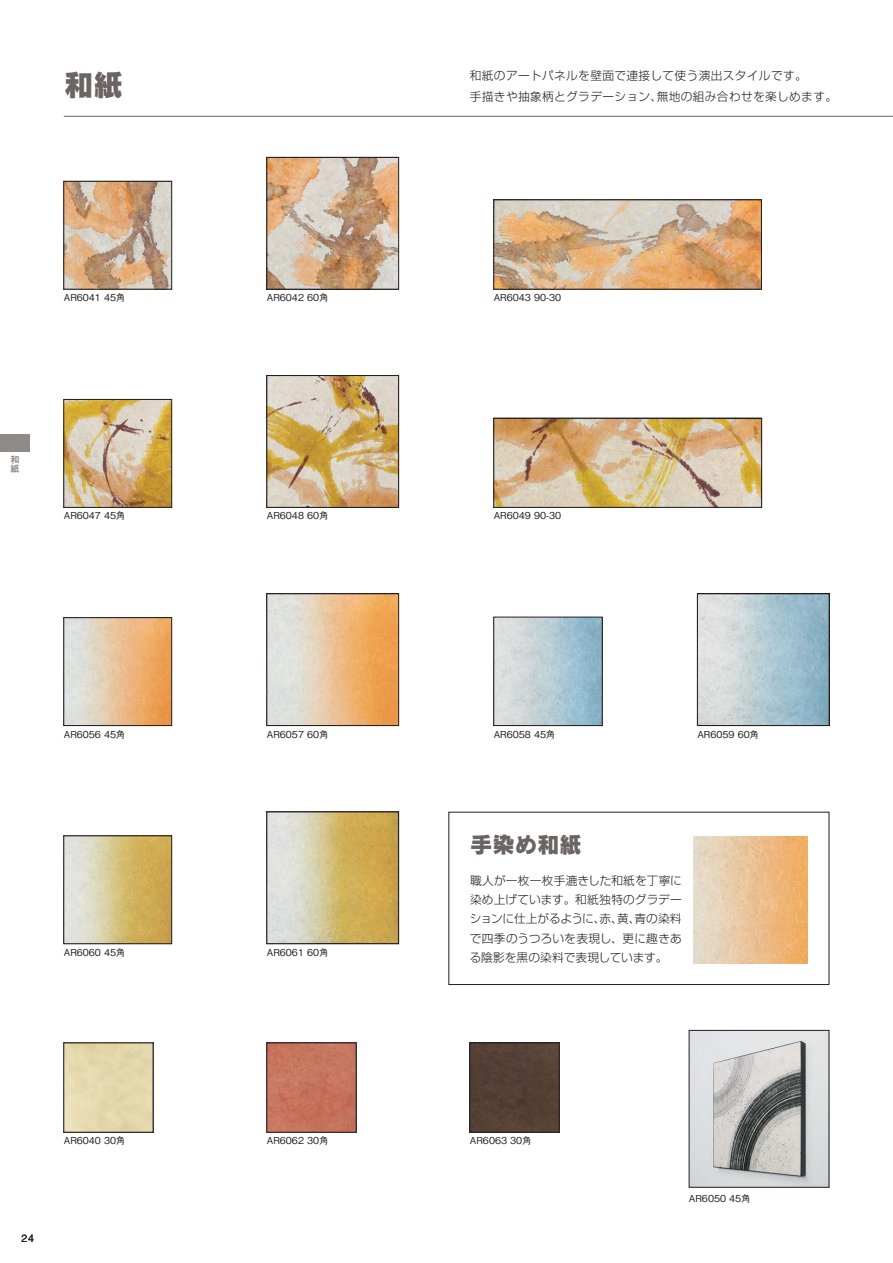
<style>
.page{position:relative;width:893px;height:1263px;background:#fff}
.page>*{position:absolute;margin:0;border:0;box-sizing:border-box;transform-origin:0 0}
.t1{font:29.7px "Rodin Pro EB 90 pv RKSJ H";color:#6a6463}
.t2{font:22.35px "Rodin Pro EB 90 pv RKSJ H";color:#6a6463}
.t3{font:11.7px/19.2px "Shin Go Pro Light 90 pv RKSJ H";letter-spacing:.03em;color:#231f20;text-align:justify}
.t4{font:10.65px "Helvetica LT Std";color:#231f20}
.t5{font:9.6px "Gothic BBB Pr 6 Medium 90 pv RKSJ H";color:#231f20}
.t6{font:9px/8.7px "Rodin Pro B 90 pv RKSJ V";color:#908b8a}
</style>
<div class="page">
<img style="left:691px;top:1032px;width:136px;height:153px">
<div style="left:449px;top:812px;width:380px;height:173px;border:1px solid #231f20"></div>
<img style="left:693px;top:837px;width:115px;height:126px">
<img style="left:66px;top:183px;width:104px;height:104px">
<div style="left:64px;top:181px;width:108px;height:108px;border:1px solid #231f20"></div>
<img style="left:66px;top:619px;width:104px;height:105px">
<div style="left:64px;top:617px;width:108px;height:109px;border:1px solid #231f20"></div>
<img style="left:699px;top:595px;width:128px;height:129px">
<div style="left:697px;top:593px;width:132px;height:133px;border:1px solid #231f20"></div>
<img style="left:66px;top:838px;width:104px;height:104px">
<div style="left:64px;top:836px;width:108px;height:108px;border:1px solid #231f20"></div>
<img style="left:496px;top:202px;width:264px;height:85px">
<img style="left:496px;top:619px;width:104px;height:105px">
<img style="left:269px;top:159px;width:128px;height:128px">
<div style="left:267px;top:157px;width:132px;height:132px;border:1px solid #231f20"></div>
<img style="left:269px;top:595px;width:128px;height:129px">
<div style="left:267px;top:593px;width:132px;height:133px;border:1px solid #231f20"></div>
<img style="left:269px;top:814px;width:128px;height:128px">
<div style="left:267px;top:812px;width:132px;height:132px;border:1px solid #231f20"></div>
<img style="left:269px;top:1045px;width:85px;height:85px">
<img style="left:66px;top:401px;width:104px;height:105px">
<div style="left:64px;top:399px;width:108px;height:109px;border:1px solid #231f20"></div>
<img style="left:269px;top:377px;width:128px;height:129px">
<div style="left:267px;top:375px;width:132px;height:133px;border:1px solid #231f20"></div>
<img style="left:496px;top:420px;width:264px;height:86px">
<div style="left:494px;top:418px;width:268px;height:90px;border:1px solid #231f20"></div>
<div style="left:472px;top:1045px;width:85px;height:85px;background:#544134"></div>
<div style="left:470px;top:1043px;width:89px;height:89px;border:1px solid #231f20"></div>
<div style="left:0;top:434px;width:30px;height:17px;background:#908b8a"></div>
<hr style="left:64px;top:116px;width:829px;height:1px;background:#6a6463">
<h1 class="t1" style="left:64px;top:74px;width:61px">和紙</h1>
<p class="t3" style="left:470px;top:68px;width:338px">和紙のアートパネルを壁面で連接して使う演出スタイルです。</p>
<p class="t3" style="left:470px;top:89px;width:369px">手描きや抽象柄とグラデーション、無地の組み合わせを楽しめます。</p>
<p class="t5" style="left:64px;top:294px;width:63px">AR6041 45角</p>
<p class="t5" style="left:267px;top:294px;width:63px">AR6042 60角</p>
<p class="t5" style="left:494px;top:294px;width:69px">AR6043 90-30</p>
<p class="t6" style="left:10px;top:457px;width:10px">和紙</p>
<p class="t5" style="left:64px;top:512px;width:63px">AR6047 45角</p>
<p class="t5" style="left:267px;top:512px;width:63px">AR6048 60角</p>
<p class="t5" style="left:494px;top:512px;width:69px">AR6049 90-30</p>
<p class="t5" style="left:64px;top:730px;width:63px">AR6056 45角</p>
<p class="t5" style="left:697px;top:730px;width:63px">AR6059 60角</p>
<p class="t5" style="left:267px;top:730px;width:63px">AR6057 60角</p>
<p class="t5" style="left:494px;top:730px;width:63px">AR6058 45角</p>
<p class="t5" style="left:64px;top:948px;width:63px">AR6060 45角</p>
<p class="t5" style="left:267px;top:948px;width:63px">AR6061 60角</p>
<h2 class="t2" style="left:470px;top:836px;width:113px">手染め和紙</h2>
<p class="t3" style="left:470px;top:873px;width:214px">職人が一枚一枚手漉きした和紙を丁寧に染め上げています。和紙独特のグラデーションに仕上がるように、赤、黄、青の染料で四季のうつろいを表現し、更に趣きある陰影を黒の染料で表現しています。</p>
<p class="t5" style="left:64px;top:1137px;width:63px">AR6040 30角</p>
<p class="t4" style="left:21px;top:1234px;width:14px">24</p>
<p class="t5" style="left:267px;top:1137px;width:63px">AR6062 30角</p>
<p class="t5" style="left:470px;top:1137px;width:63px">AR6063 30角</p>
<p class="t5" style="left:689px;top:1195px;width:63px">AR6050 45角</p>
</div>
